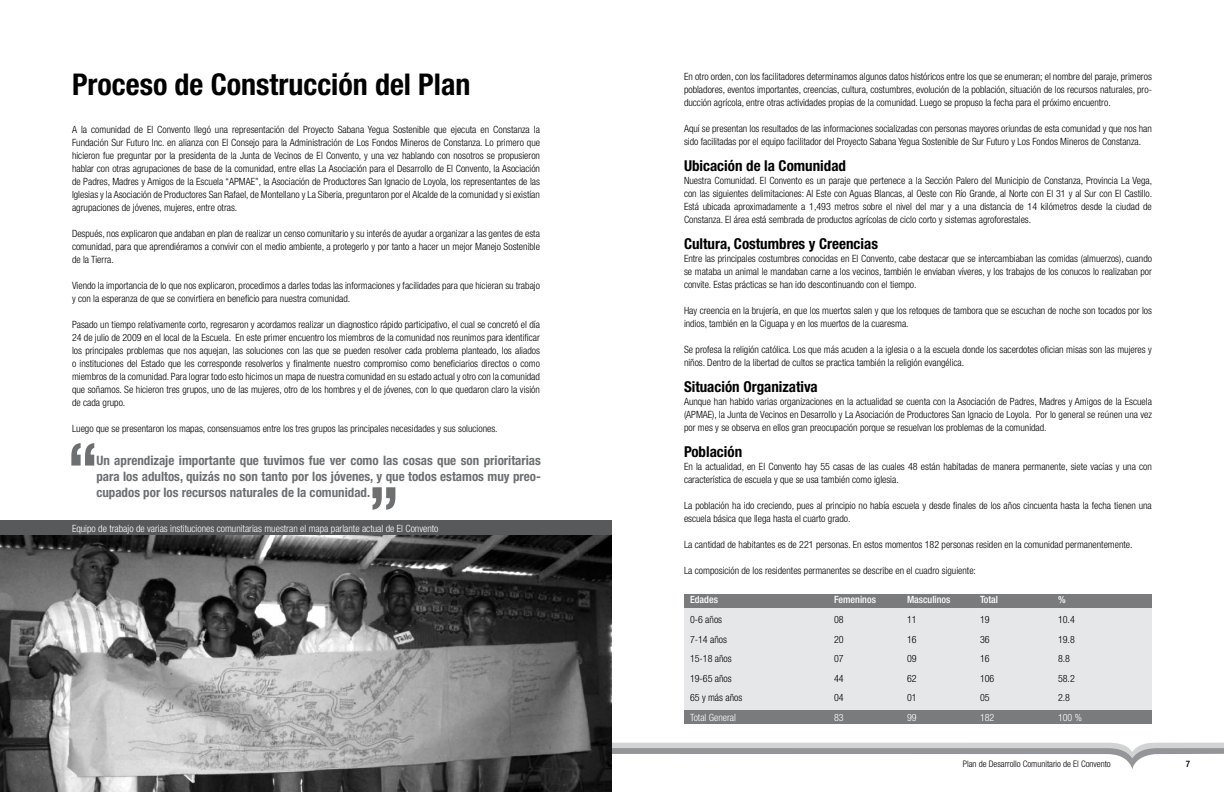
<style>
.page{position:relative;width:1224px;height:792px;background:#fff}
.page>*{position:absolute;margin:0;border:0;box-sizing:border-box;transform-origin:0 0}
.t1{font:700 condensed 30px "Helvetica Neue";color:#000}
.t2{font:700 condensed 15px "Helvetica Neue";color:#000}
.t3{font:700 condensed 13px/15.6px "Helvetica Neue";color:#6d6f71;text-align:justify}
.t4{font:300 condensed 10px/13px "Helvetica Neue";color:#000;text-align:justify}
.t5{font:300 condensed 10px "Helvetica Neue";color:#fff}
.t6{font:500 condensed 10px "Helvetica Neue";color:#fff}
.t7{font:300 condensed 9px "Helvetica Neue";color:#000}
.t8{font:500 condensed 9px "Helvetica Neue";color:#000}
</style>
<div class="page">
<svg style="left:612px;top:743px;width:612px;height:26px"></svg>
<div style="left:684px;top:608px;width:468px;height:116px;background:#e6e7e8"></div>
<div style="left:684px;top:594px;width:468px;height:13px;background:#797b7d"></div>
<div style="left:684px;top:710px;width:468px;height:14px;background:#797b7d"></div>
<img style="left:0;top:535px;width:612px;height:257px">
<div style="left:0;top:520px;width:612px;height:15px;background:#58595b"></div>
<svg style="left:71px;top:443px;width:23px;height:23px"></svg>
<svg style="left:373px;top:487px;width:22px;height:23px"></svg>
<h1 class="t1" style="left:72px;top:66px;width:400px">Proceso de Construcción del Plan</h1>
<p class="t4" style="left:72px;top:123px;width:470px">A la comunidad de El Convento llegó una representación del Proyecto Sabana Yegua Sostenible que ejecuta en Constanza la Fundación Sur Futuro Inc. en alianza con El Consejo para la Administración de Los Fondos Mineros de Constanza. Lo primero que hicieron fue preguntar por la presidenta de la Junta de Vecinos de El Convento, y una vez hablando con nosotros se propusieron hablar con otras agrupaciones de base de la comunidad, entre ellas La Asociación para el Desarrollo de El Convento, la Asociación de Padres, Madres y Amigos de la Escuela “APMAE”, la Asociación de Productores San Ignacio de Loyola, los representantes de las Iglesias y la Asociación de Productores San Rafael, de Montellano y La Siberia, preguntaron por el Alcalde de la comunidad y si existían agrupaciones de jóvenes, mujeres, entre otras.</p>
<p class="t4" style="left:72px;top:227px;width:470px">Después, nos explicaron que andaban en plan de realizar un censo comunitario y su interés de ayudar a organizar a las gentes de esta comunidad, para que aprendiéramos a convivir con el medio ambiente, a protegerlo y por tanto a hacer un mejor Manejo Sostenible de la Tierra.</p>
<p class="t4" style="left:72px;top:279px;width:470px">Viendo la importancia de lo que nos explicaron, procedimos a darles todas las informaciones y facilidades para que hicieran su trabajo y con la esperanza de que se convirtiera en beneficio para nuestra comunidad.</p>
<p class="t4" style="left:72px;top:318px;width:469px">Pasado un tiempo relativamente corto, regresaron y acordamos realizar un diagnostico rápido participativo, el cual se concretó el día 24 de julio de 2009 en el local de la Escuela. En este primer encuentro los miembros de la comunidad nos reunimos para identificar los principales problemas que nos aquejan, las soluciones con las que se pueden resolver cada problema planteado, los aliados o instituciones del Estado que les corresponde resolverlos y finalmente nuestro compromiso como beneficiarios directos o como miembros de la comunidad. Para lograr todo esto hicimos un mapa de nuestra comunidad en su estado actual y otro con la comunidad que soñamos. Se hicieron tres grupos, uno de las mujeres, otro de los hombres y el de jóvenes, con lo que quedaron claro la visión de cada grupo.</p>
<p class="t4" style="left:72px;top:422px;width:427px">Luego que se presentaron los mapas, consensuamos entre los tres grupos las principales necesidades y sus soluciones.</p>
<h3 class="t3" style="left:96px;top:453px;width:446px">Un aprendizaje importante que tuvimos fue ver como las cosas que son prioritarias para los adultos, quizás no son tanto por los jóvenes, y que todos estamos muy preo&shy;cupados por los recursos naturales de la comunidad.</h3>
<p class="t5" style="left:72px;top:523px;width:368px">Equipo de trabajo de varias instituciones comunitarias muestran el mapa parlante actual de El Convento</p>
<p class="t4" style="left:684px;top:70px;width:470px">En otro orden, con los facilitadores determinamos algunos datos históricos entre los que se enumeran; el nombre del paraje, primeros pobladores, eventos importantes, creencias, cultura, costumbres, evolución de la población, situación de los recursos naturales, pro&shy;ducción agrícola, entre otras actividades propias de la comunidad. Luego se propuso la fecha para el próximo encuentro.</p>
<p class="t4" style="left:684px;top:122px;width:469px">Aquí se presentan los resultados de las informaciones socializadas con personas mayores oriundas de esta comunidad y que nos han sido facilitadas por el equipo facilitador del Proyecto Sabana Yegua Sostenible de Sur Futuro y Los Fondos Mineros de Constanza.</p>
<h2 class="t2" style="left:684px;top:157px;width:164px">Ubicación de la Comunidad</h2>
<p class="t4" style="left:684px;top:174px;width:470px">Nuestra Comunidad. El Convento es un paraje que pertenece a la Sección Palero del Municipio de Constanza, Provincia La Vega, con las siguientes delimitaciones: Al Este con Aguas Blancas, al Oeste con Río Grande, al Norte con El 31 y al Sur con El Castillo.<br>Está ubicada aproximadamente a 1,493 metros sobre el nivel del mar y a una distancia de 14 kilómetros desde la ciudad de Constanza. El área está sembrada de productos agrícolas de ciclo corto y sistemas agroforestales.</p>
<h2 class="t2" style="left:684px;top:235px;width:195px">Cultura, Costumbres y Creencias</h2>
<p class="t4" style="left:684px;top:252px;width:470px">Entre las principales costumbres conocidas en El Convento, cabe destacar que se intercambiaban las comidas (almuerzos), cuando se mataba un animal le mandaban carne a los vecinos, también le enviaban víveres, y los trabajos de los conucos lo realizaban por convite. Estas prácticas se han ido descontinuando con el tiempo.</p>
<p class="t4" style="left:684px;top:304px;width:470px">Hay creencia en la brujería, en que los muertos salen y que los retoques de tambora que se escuchan de noche son tocados por los indios, también en la Ciguapa y en los muertos de la cuaresma.</p>
<p class="t4" style="left:684px;top:343px;width:469px">Se profesa la religión católica. Los que más acuden a la iglesia o a la escuela donde los sacerdotes ofician misas son las mujeres y niños. Dentro de la libertad de cultos se practica también la religión evangélica.</p>
<h2 class="t2" style="left:684px;top:378px;width:135px">Situación Organizativa</h2>
<p class="t4" style="left:684px;top:395px;width:469px">Aunque han habido varias organizaciones en la actualidad se cuenta con la Asociación de Padres, Madres y Amigos de la Escuela (APMAE), la Junta de Vecinos en Desarrollo y La Asociación de Productores San Ignacio de Loyola. Por lo general se reúnen una vez por mes y se observa en ellos gran preocupación porque se resuelvan los problemas de la comunidad.</p>
<h2 class="t2" style="left:684px;top:443px;width:60px">Población</h2>
<p class="t4" style="left:684px;top:460px;width:469px">En la actualidad, en El Convento hay 55 casas de las cuales 48 están habitadas de manera permanente, siete vacías y una con característica de escuela y que se usa también como iglesia.</p>
<p class="t4" style="left:684px;top:499px;width:469px">La población ha ido creciendo, pues al principio no había escuela y desde finales de los años cincuenta hasta la fecha tienen una escuela básica que llega hasta el cuarto grado.</p>
<p class="t4" style="left:684px;top:538px;width:450px">La cantidad de habitantes es de 221 personas. En estos momentos 182 personas residen en la comunidad permanentemente.</p>
<p class="t4" style="left:684px;top:564px;width:294px">La composición de los residentes permanentes se describe en el cuadro siguiente:</p>
<p class="t6" style="left:690px;top:594px;width:29px">Edades</p>
<p class="t6" style="left:834px;top:594px;width:44px">Femeninos</p>
<p class="t6" style="left:907px;top:594px;width:45px">Masculinos</p>
<p class="t6" style="left:980px;top:594px;width:20px">Total</p>
<p class="t6" style="left:1058px;top:594px;width:9px">%</p>
<p class="t4" style="left:690px;top:613px;width:34px">0-6 años</p>
<p class="t4" style="left:834px;top:613px;width:11px">08</p>
<p class="t4" style="left:907px;top:613px;width:11px">11</p>
<p class="t4" style="left:980px;top:613px;width:11px">19</p>
<p class="t4" style="left:1058px;top:613px;width:18px">10.4</p>
<p class="t4" style="left:690px;top:633px;width:38px">7-14 años</p>
<p class="t4" style="left:834px;top:633px;width:11px">20</p>
<p class="t4" style="left:907px;top:633px;width:11px">16</p>
<p class="t4" style="left:980px;top:633px;width:11px">36</p>
<p class="t4" style="left:1058px;top:633px;width:18px">19.8</p>
<p class="t4" style="left:690px;top:652px;width:43px">15-18 años</p>
<p class="t4" style="left:834px;top:652px;width:11px">07</p>
<p class="t4" style="left:907px;top:652px;width:11px">09</p>
<p class="t4" style="left:980px;top:652px;width:11px">16</p>
<p class="t4" style="left:1058px;top:652px;width:13px">8.8</p>
<p class="t4" style="left:690px;top:672px;width:43px">19-65 años</p>
<p class="t4" style="left:834px;top:672px;width:11px">44</p>
<p class="t4" style="left:907px;top:672px;width:11px">62</p>
<p class="t4" style="left:980px;top:672px;width:16px">106</p>
<p class="t4" style="left:1058px;top:672px;width:18px">58.2</p>
<p class="t4" style="left:690px;top:691px;width:54px">65 y más años</p>
<p class="t4" style="left:834px;top:691px;width:11px">04</p>
<p class="t4" style="left:907px;top:691px;width:11px">01</p>
<p class="t4" style="left:980px;top:691px;width:11px">05</p>
<p class="t4" style="left:1058px;top:691px;width:13px">2.8</p>
<p class="t5" style="left:690px;top:712px;width:48px">Total General</p>
<p class="t5" style="left:834px;top:712px;width:11px">83</p>
<p class="t5" style="left:907px;top:712px;width:11px">99</p>
<p class="t5" style="left:980px;top:712px;width:16px">182</p>
<p class="t5" style="left:1058px;top:712px;width:26px">100 %</p>
<p class="t7" style="left:963px;top:758px;width:150px">Plan de Desarrollo Comunitario de El Convento</p>
<p class="t8" style="left:1186px;top:758px;width:6px">7</p>
</div>
